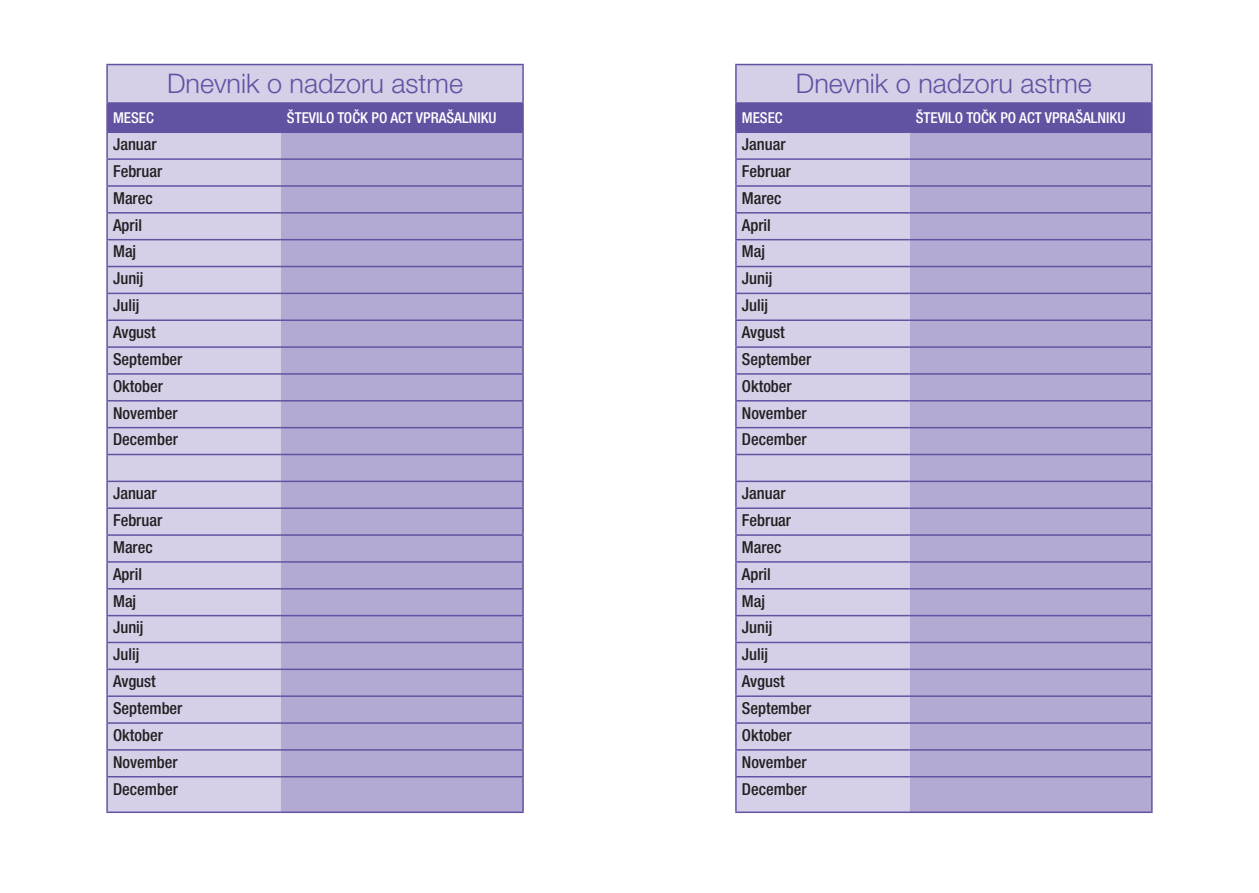
<style>
.page{position:relative;width:1259px;height:893px;background:#fff}
.page>*{position:absolute;margin:0;border:0;box-sizing:border-box;transform-origin:0 0}
.t1{font:300 27px "Helvetica Neue LT Com";color:#6352a2}
.t2{font:500 condensed 16.5px/26.8px "Helvetica Neue LT Com";color:#231f20}
.t3{font:500 condensed 15px "Helvetica Neue LT Com";color:#fff}
</style>
<div class="page">
<div style="left:736px;top:65px;width:415px;height:746px;background:#d5d0e8"></div>
<div style="left:909px;top:777px;width:242px;height:34px;background:#b3a9d3"></div>
<hr style="left:735px;top:64px;width:174px;height:1px;background:#6352a2">
<hr style="left:735px;top:65px;width:1px;height:37px;background:#6352a2">
<hr style="left:909px;top:64px;width:243px;height:1px;background:#6352a2">
<hr style="left:1151px;top:65px;width:1px;height:37px;background:#6352a2">
<hr style="left:735px;top:102px;width:174px;height:2px;background:#6352a2">
<hr style="left:909px;top:102px;width:243px;height:2px;background:#6352a2">
<svg style="left:735px;top:103px;width:417px;height:673px"></svg>
<hr style="left:735px;top:776px;width:174px;height:1px;background:#6352a2">
<hr style="left:735px;top:777px;width:1px;height:34px;background:#6352a2">
<hr style="left:909px;top:776px;width:243px;height:1px;background:#6352a2">
<hr style="left:1151px;top:777px;width:1px;height:34px;background:#6352a2">
<hr style="left:735px;top:811px;width:417px;height:2px;background:#6352a2">
<div style="left:108px;top:65px;width:414px;height:746px;background:#d5d0e8"></div>
<div style="left:108px;top:104px;width:414px;height:27px;background:#6352a2"></div>
<div style="left:281px;top:133px;width:241px;height:678px;background:#b3a9d3"></div>
<hr style="left:106px;top:64px;width:175px;height:1px;background:#6352a2">
<hr style="left:106px;top:65px;width:2px;height:37px;background:#6352a2">
<hr style="left:281px;top:64px;width:243px;height:1px;background:#6352a2">
<hr style="left:522px;top:65px;width:2px;height:37px;background:#6352a2">
<hr style="left:106px;top:102px;width:175px;height:2px;background:#6352a2">
<hr style="left:106px;top:104px;width:2px;height:27px;background:#6352a2">
<hr style="left:281px;top:102px;width:243px;height:2px;background:#6352a2">
<hr style="left:280px;top:104px;width:2px;height:27px;background:#6352a2">
<hr style="left:522px;top:104px;width:2px;height:27px;background:#6352a2">
<hr style="left:106px;top:131px;width:175px;height:2px;background:#6352a2">
<hr style="left:106px;top:133px;width:2px;height:25px;background:#6352a2">
<hr style="left:281px;top:131px;width:243px;height:2px;background:#6352a2">
<hr style="left:522px;top:133px;width:2px;height:25px;background:#6352a2">
<hr style="left:106px;top:158px;width:175px;height:2px;background:#6352a2">
<hr style="left:106px;top:160px;width:2px;height:25px;background:#6352a2">
<hr style="left:281px;top:158px;width:243px;height:2px;background:#6352a2">
<hr style="left:522px;top:160px;width:2px;height:25px;background:#6352a2">
<hr style="left:106px;top:185px;width:175px;height:2px;background:#6352a2">
<hr style="left:106px;top:187px;width:2px;height:25px;background:#6352a2">
<hr style="left:281px;top:185px;width:243px;height:2px;background:#6352a2">
<hr style="left:522px;top:187px;width:2px;height:25px;background:#6352a2">
<hr style="left:106px;top:212px;width:175px;height:2px;background:#6352a2">
<hr style="left:106px;top:214px;width:2px;height:25px;background:#6352a2">
<hr style="left:281px;top:212px;width:243px;height:2px;background:#6352a2">
<hr style="left:522px;top:214px;width:2px;height:25px;background:#6352a2">
<hr style="left:106px;top:239px;width:175px;height:1px;background:#6352a2">
<hr style="left:106px;top:240px;width:2px;height:26px;background:#6352a2">
<hr style="left:281px;top:239px;width:243px;height:1px;background:#6352a2">
<hr style="left:522px;top:240px;width:2px;height:26px;background:#6352a2">
<hr style="left:106px;top:266px;width:175px;height:1px;background:#6352a2">
<hr style="left:106px;top:267px;width:2px;height:26px;background:#6352a2">
<hr style="left:281px;top:266px;width:243px;height:1px;background:#6352a2">
<hr style="left:522px;top:267px;width:2px;height:26px;background:#6352a2">
<hr style="left:106px;top:293px;width:175px;height:1px;background:#6352a2">
<hr style="left:106px;top:294px;width:2px;height:25px;background:#6352a2">
<hr style="left:281px;top:293px;width:243px;height:1px;background:#6352a2">
<hr style="left:522px;top:294px;width:2px;height:25px;background:#6352a2">
<hr style="left:106px;top:319px;width:175px;height:2px;background:#6352a2">
<hr style="left:106px;top:321px;width:2px;height:25px;background:#6352a2">
<hr style="left:281px;top:319px;width:243px;height:2px;background:#6352a2">
<hr style="left:522px;top:321px;width:2px;height:25px;background:#6352a2">
<hr style="left:106px;top:346px;width:175px;height:2px;background:#6352a2">
<hr style="left:106px;top:348px;width:2px;height:25px;background:#6352a2">
<hr style="left:281px;top:346px;width:243px;height:2px;background:#6352a2">
<hr style="left:522px;top:348px;width:2px;height:25px;background:#6352a2">
<hr style="left:106px;top:373px;width:175px;height:2px;background:#6352a2">
<hr style="left:106px;top:375px;width:2px;height:25px;background:#6352a2">
<hr style="left:281px;top:373px;width:243px;height:2px;background:#6352a2">
<hr style="left:522px;top:375px;width:2px;height:25px;background:#6352a2">
<hr style="left:106px;top:400px;width:175px;height:2px;background:#6352a2">
<hr style="left:106px;top:402px;width:2px;height:25px;background:#6352a2">
<hr style="left:281px;top:400px;width:243px;height:2px;background:#6352a2">
<hr style="left:522px;top:402px;width:2px;height:25px;background:#6352a2">
<hr style="left:106px;top:427px;width:175px;height:1px;background:#6352a2">
<hr style="left:106px;top:428px;width:2px;height:26px;background:#6352a2">
<hr style="left:281px;top:427px;width:243px;height:1px;background:#6352a2">
<hr style="left:522px;top:428px;width:2px;height:26px;background:#6352a2">
<hr style="left:106px;top:454px;width:175px;height:1px;background:#6352a2">
<hr style="left:106px;top:455px;width:2px;height:26px;background:#6352a2">
<hr style="left:281px;top:454px;width:243px;height:1px;background:#6352a2">
<hr style="left:522px;top:455px;width:2px;height:26px;background:#6352a2">
<hr style="left:106px;top:481px;width:175px;height:1px;background:#6352a2">
<hr style="left:106px;top:482px;width:2px;height:25px;background:#6352a2">
<hr style="left:281px;top:481px;width:243px;height:1px;background:#6352a2">
<hr style="left:522px;top:482px;width:2px;height:25px;background:#6352a2">
<hr style="left:106px;top:507px;width:175px;height:2px;background:#6352a2">
<hr style="left:106px;top:509px;width:2px;height:25px;background:#6352a2">
<hr style="left:281px;top:507px;width:243px;height:2px;background:#6352a2">
<hr style="left:522px;top:509px;width:2px;height:25px;background:#6352a2">
<hr style="left:106px;top:534px;width:175px;height:2px;background:#6352a2">
<hr style="left:106px;top:536px;width:2px;height:25px;background:#6352a2">
<hr style="left:281px;top:534px;width:243px;height:2px;background:#6352a2">
<hr style="left:522px;top:536px;width:2px;height:25px;background:#6352a2">
<hr style="left:106px;top:561px;width:175px;height:2px;background:#6352a2">
<hr style="left:106px;top:563px;width:2px;height:25px;background:#6352a2">
<hr style="left:281px;top:561px;width:243px;height:2px;background:#6352a2">
<hr style="left:522px;top:563px;width:2px;height:25px;background:#6352a2">
<hr style="left:106px;top:588px;width:175px;height:1px;background:#6352a2">
<hr style="left:106px;top:589px;width:2px;height:26px;background:#6352a2">
<hr style="left:281px;top:588px;width:243px;height:1px;background:#6352a2">
<hr style="left:522px;top:589px;width:2px;height:26px;background:#6352a2">
<hr style="left:106px;top:615px;width:175px;height:1px;background:#6352a2">
<hr style="left:106px;top:616px;width:2px;height:26px;background:#6352a2">
<hr style="left:281px;top:615px;width:243px;height:1px;background:#6352a2">
<hr style="left:522px;top:616px;width:2px;height:26px;background:#6352a2">
<hr style="left:106px;top:642px;width:175px;height:1px;background:#6352a2">
<hr style="left:106px;top:643px;width:2px;height:26px;background:#6352a2">
<hr style="left:281px;top:642px;width:243px;height:1px;background:#6352a2">
<hr style="left:522px;top:643px;width:2px;height:26px;background:#6352a2">
<hr style="left:106px;top:669px;width:175px;height:1px;background:#6352a2">
<hr style="left:106px;top:670px;width:2px;height:25px;background:#6352a2">
<hr style="left:281px;top:669px;width:243px;height:1px;background:#6352a2">
<hr style="left:522px;top:670px;width:2px;height:25px;background:#6352a2">
<hr style="left:106px;top:695px;width:175px;height:2px;background:#6352a2">
<hr style="left:106px;top:697px;width:2px;height:25px;background:#6352a2">
<hr style="left:281px;top:695px;width:243px;height:2px;background:#6352a2">
<hr style="left:522px;top:697px;width:2px;height:25px;background:#6352a2">
<hr style="left:106px;top:722px;width:175px;height:2px;background:#6352a2">
<hr style="left:106px;top:724px;width:2px;height:25px;background:#6352a2">
<hr style="left:281px;top:722px;width:243px;height:2px;background:#6352a2">
<hr style="left:522px;top:724px;width:2px;height:25px;background:#6352a2">
<hr style="left:106px;top:749px;width:175px;height:2px;background:#6352a2">
<hr style="left:106px;top:751px;width:2px;height:25px;background:#6352a2">
<hr style="left:281px;top:749px;width:243px;height:2px;background:#6352a2">
<hr style="left:522px;top:751px;width:2px;height:25px;background:#6352a2">
<hr style="left:106px;top:776px;width:175px;height:1px;background:#6352a2">
<hr style="left:106px;top:777px;width:2px;height:34px;background:#6352a2">
<hr style="left:281px;top:776px;width:243px;height:1px;background:#6352a2">
<hr style="left:522px;top:777px;width:2px;height:34px;background:#6352a2">
<hr style="left:106px;top:811px;width:418px;height:2px;background:#6352a2">
<h1 class="t1" style="left:167px;top:74px;width:298px">Dnevnik o nadzoru astme</h1>
<p class="t3" style="left:113px;top:112px;width:42px">MESEC</p>
<p class="t3" style="left:287px;top:112px;width:211px">ŠTEVILO TOČK PO ACT VPRAŠALNIKU</p>
<p class="t2" style="left:113px;top:132px;width:71px">Januar<br>Februar<br>Marec<br>April<br>Maj<br>Junij<br>Julij<br>Avgust<br>September<br>Oktober<br>November<br>December</p>
<p class="t2" style="left:113px;top:481px;width:71px">Januar<br>Februar<br>Marec<br>April<br>Maj<br>Junij<br>Julij<br>Avgust<br>September<br>Oktober<br>November<br>December</p>
<h1 class="t1" style="left:796px;top:74px;width:298px">Dnevnik o nadzoru astme</h1>
<p class="t3" style="left:742px;top:112px;width:42px">MESEC</p>
<p class="t3" style="left:915px;top:112px;width:211px">ŠTEVILO TOČK PO ACT VPRAŠALNIKU</p>
<p class="t2" style="left:742px;top:132px;width:71px">Januar<br>Februar<br>Marec<br>April<br>Maj<br>Junij<br>Julij<br>Avgust<br>September<br>Oktober<br>November<br>December</p>
<p class="t2" style="left:742px;top:481px;width:71px">Januar<br>Februar<br>Marec<br>April<br>Maj<br>Junij<br>Julij<br>Avgust<br>September<br>Oktober<br>November<br>December</p>
</div>
